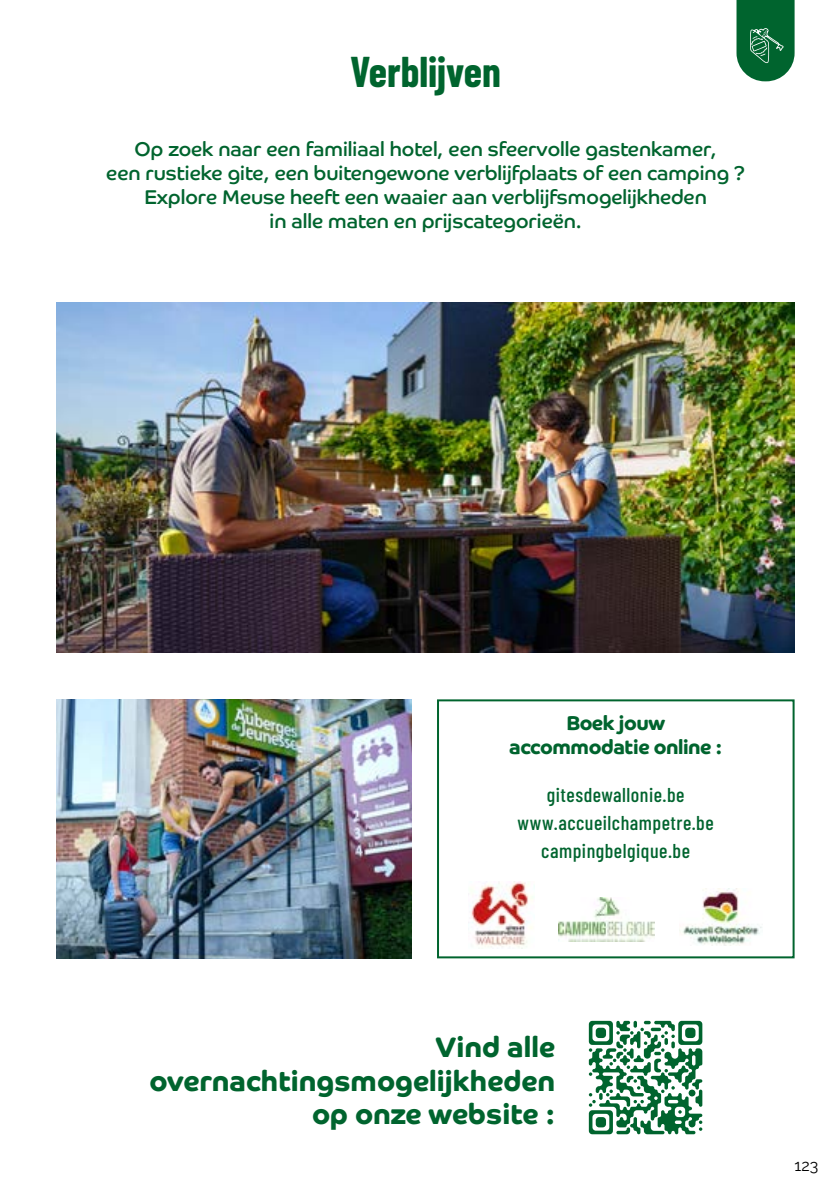
<style>
.page{position:relative;width:840px;height:1191px;background:#fff}
.page>*{position:absolute;margin:0;border:0;box-sizing:border-box;transform-origin:0 0}
.t1{font:700 42px "Barlow Condensed";color:#00642e}
.t2{font:700 28.4px/33.2px "Co Headline";color:#00642e;text-align:right}
.t3{font:20px/24px "Co Headline";color:#00642e;text-align:center}
.t4{font:500 20px/28px "Barlow Condensed";letter-spacing:.025em;color:#00642e;text-align:center}
.t5{font:700 20px/24px "Co Headline";letter-spacing:-.02em;color:#00642e;text-align:center}
.t6{font:16px "Raleway";color:#000}
</style>
<div class="page">
<img style="left:57px;top:302px;width:737px;height:350px">
<img style="left:57px;top:699px;width:354px;height:259px">
<svg style="left:588px;top:1020px;width:114px;height:114px"></svg>
<div style="left:595px;top:1027px;width:10px;height:11px;background:#00642e;border-radius:3px"></div>
<div style="left:684px;top:1027px;width:11px;height:11px;background:#00642e;border-radius:3px"></div>
<div style="left:595px;top:1117px;width:10px;height:10px;background:#00642e;border-radius:3px"></div>
<img style="left:558px;top:897px;width:96px;height:44px">
<img style="left:471px;top:881px;width:62px;height:67px">
<img style="left:679px;top:888px;width:83px;height:57px">
<div style="left:437px;top:699px;width:357px;height:259px;border:2px solid #00642e"></div>
<svg style="left:736px;top:0;width:58px;height:81px;background:#1f7647"></svg>
<h1 class="t1" style="left:350px;top:42px;width:152px">Verblijven</h1>
<p class="t3" style="left:106px;top:137px;width:640px">Op zoek naar een familiaal hotel, een sfeervolle gastenkamer,<br>een rustieke gite, een buitengewone verblijfplaats of een camping ?<br>Explore Meuse heeft een waaier aan verblijfsmogelijkheden<br>in alle maten en prijscategorieën.</p>
<p class="t5" style="left:509px;top:711px;width:214px">Boek jouw accommodatie online :</p>
<p class="t4" style="left:517px;top:779px;width:197px">gitesdewallonie.be www.accueilchampetre.be campingbelgique.be</p>
<h2 class="t2" style="left:149px;top:1031px;width:407px">Vind alle overnachtingsmogelijkheden op onze website :</h2>
<p class="t6" style="left:794px;top:1156px;width:25px">123</p>
</div>
